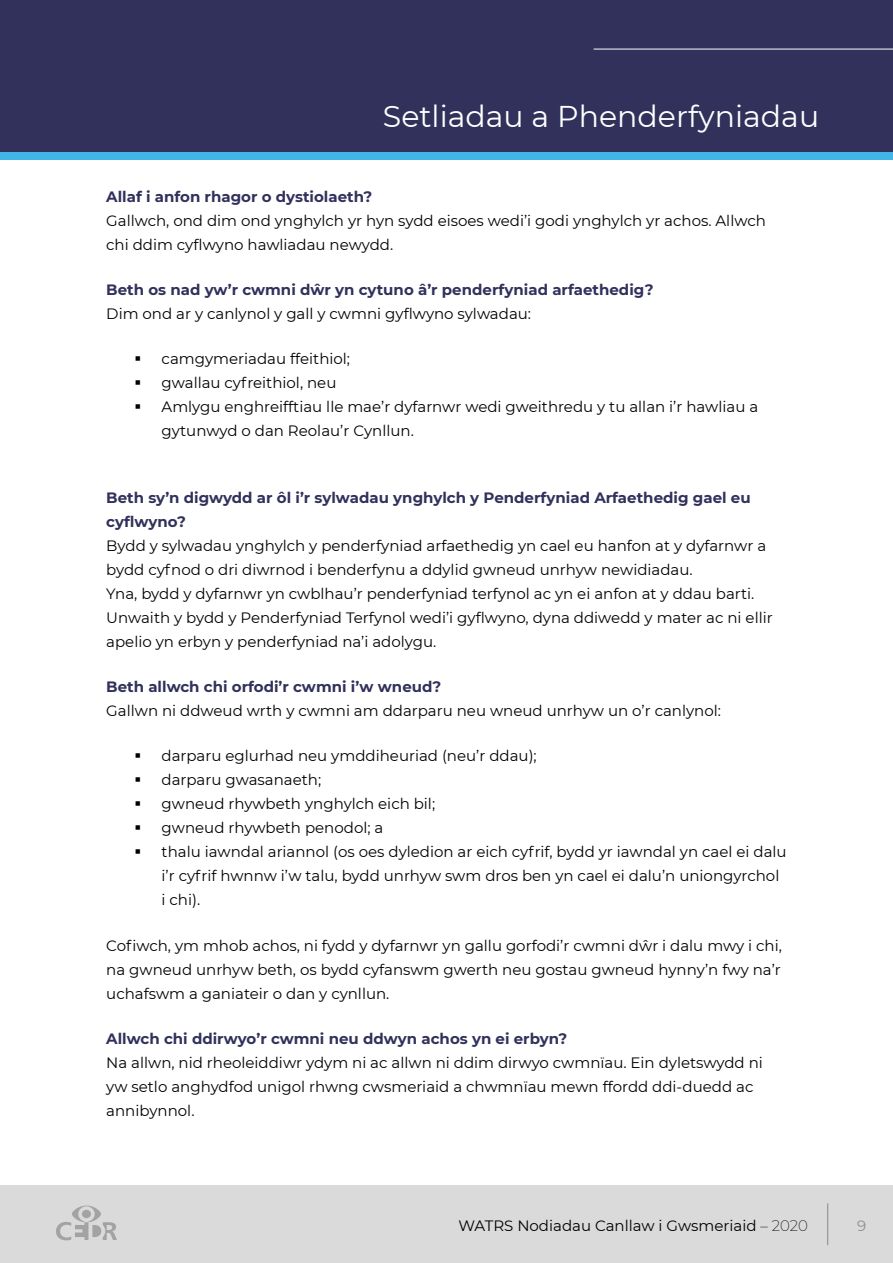
<style>
.page{position:relative;width:893px;height:1263px;background:#fff}
.page>*{position:absolute;margin:0;border:0;box-sizing:border-box;transform-origin:0 0}
.t1{font:30px "Montserrat";color:#fff}
.t2{font:15px/24px "Montserrat";color:#000}
.t3{font:700 15px/24px "Montserrat";color:#31315c}
.t4{font:15px "Montserrat";color:#909090}
.s1{font-weight:200}
</style>
<div class="page">
<div style="left:0;top:120px;width:893px;height:39px;background:#41b4e8"></div>
<div style="left:0;top:0;width:893px;height:152px;background:#31315c"></div>
<hr style="left:594px;top:49px;width:299px;height:1px;background:#fff">
<div style="left:0;top:1185px;width:893px;height:78px;background:#dadada"></div>
<hr style="left:827px;top:1203px;width:1px;height:42px;background:#878787">
<svg style="left:56px;top:1205px;width:61px;height:35px"></svg>
<h1 class="t1" style="left:383px;top:96px;width:438px">Setliadau a Phenderfyniadau</h1>
<p class="t3" style="left:106px;top:184px;width:268px">Allaf i anfon rhagor o dystiolaeth?</p>
<p class="t2" style="left:106px;top:208px;width:661px">Gallwch, ond dim ond ynghylch yr hyn sydd eisoes wedi’i godi ynghylch yr achos. Allwch chi ddim cyflwyno hawliadau newydd.</p>
<p class="t3" style="left:106px;top:277px;width:549px">Beth os nad yw’r cwmni dŵr yn cytuno â’r penderfyniad arfaethedig?</p>
<p class="t2" style="left:106px;top:301px;width:426px">Dim ond ar y canlynol y gall y cwmni gyflwyno sylwadau:</p>
<p class="t2" style="left:162px;top:346px;width:598px">camgymeriadau ffeithiol;<br>gwallau cyfreithiol, neu<br>Amlygu enghreifftiau lle mae’r dyfarnwr wedi gweithredu y tu allan i’r hawliau a gytunwyd o dan Reolau’r Cynllun.</p>
<p class="t3" style="left:106px;top:485px;width:646px">Beth sy’n digwydd ar ôl i’r sylwadau ynghylch y Penderfyniad Arfaethedig gael eu cyflwyno?</p>
<p class="t2" style="left:106px;top:533px;width:668px">Bydd y sylwadau ynghylch y penderfyniad arfaethedig yn cael eu hanfon at y dyfarnwr a bydd cyfnod o dri diwrnod i benderfynu a ddylid gwneud unrhyw newidiadau.<br>Yna, bydd y dyfarnwr yn cwblhau’r penderfyniad terfynol ac yn ei anfon at y ddau barti.<br>Unwaith y bydd y Penderfyniad Terfynol wedi’i gyflwyno, dyna ddiwedd y mater ac ni ellir apelio yn erbyn y penderfyniad na’i adolygu.</p>
<p class="t3" style="left:106px;top:674px;width:336px">Beth allwch chi orfodi’r cwmni i’w wneud?</p>
<p class="t2" style="left:106px;top:698px;width:616px">Gallwn ni ddweud wrth y cwmni am ddarparu neu wneud unrhyw un o’r canlynol:</p>
<p class="t2" style="left:162px;top:743px;width:627px">darparu eglurhad neu ymddiheuriad (neu’r ddau);<br>darparu gwasanaeth;<br>gwneud rhywbeth ynghylch eich bil;<br>gwneud rhywbeth penodol; a<br>thalu iawndal ariannol (os oes dyledion ar eich cyfrif, bydd yr iawndal yn cael ei dalu i’r cyfrif hwnnw i’w talu, bydd unrhyw swm dros ben yn cael ei dalu’n uniongyrchol i chi).</p>
<p class="t2" style="left:106px;top:933px;width:677px;text-align:justify">Cofiwch, ym mhob achos, ni fydd y dyfarnwr yn gallu gorfodi’r cwmni dŵr i dalu mwy i chi, na gwneud unrhyw beth, os bydd cyfanswm gwerth neu gostau gwneud hynny’n fwy na’r uchafswm a ganiateir o dan y cynllun.</p>
<p class="t3" style="left:106px;top:1026px;width:463px">Allwch chi ddirwyo’r cwmni neu ddwyn achos yn ei erbyn?</p>
<p class="t2" style="left:106px;top:1050px;width:658px">Na allwn, nid rheoleiddiwr ydym ni ac allwn ni ddim dirwyo cwmnïau. Ein dyletswydd ni yw setlo anghydfod unigol rhwng cwsmeriaid a chwmnïau mewn ffordd ddi-duedd ac annibynnol.</p>
<p class="t2" style="left:458px;top:1213px;width:351px">WATRS Nodiadau Canllaw i Gwsmeriaid <span class="s1">– 2020</span></p>
<p class="t4" style="left:857px;top:1215px;width:11px">9</p>
</div>
